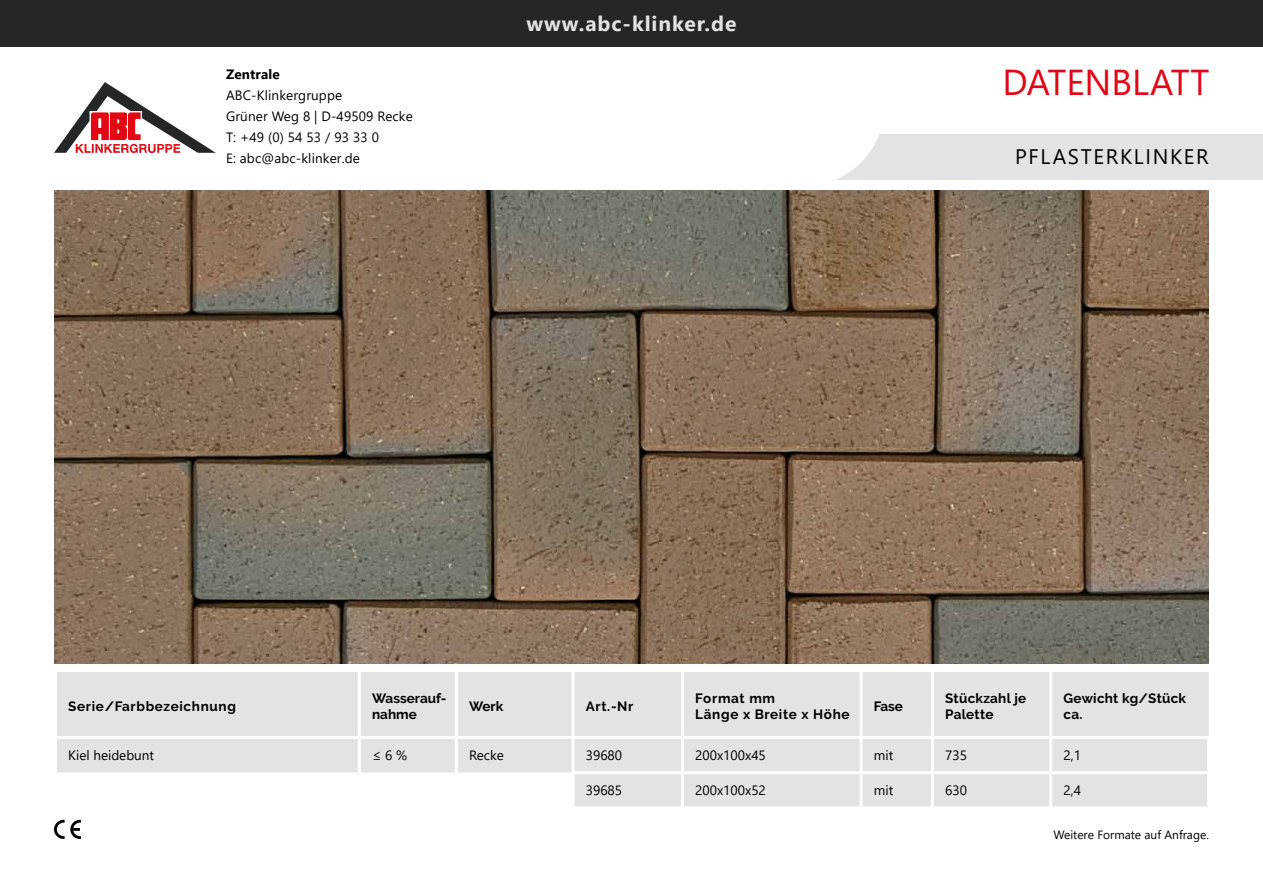
<style>
.page{position:relative;width:1263px;height:893px;background:#fff}
.page>*{position:absolute;margin:0;border:0;box-sizing:border-box;transform-origin:0 0}
.t1{font:36px "Segoe UI";color:#e30617}
.t2{font:700 21px "Segoe UI";letter-spacing:.045em;color:#e3e3e3}
.t3{font:21px "Segoe UI";letter-spacing:.08em;color:#000}
.t4{font:13.5px/21px "Segoe UI";color:#000}
.t5{font:700 13.5px/16.5px "Raleway";letter-spacing:.02em;color:#000}
.t6{font:700 13.5px/16.5px "Raleway";letter-spacing:.05em;color:#000}
.t7{font:700 13.5px/16.5px "Raleway";color:#000}
.t8{font:700 13.5px "Segoe UI";letter-spacing:.01em;color:#000}
.t9{font:12px "Segoe UI";color:#000}
</style>
<div class="page">
<div style="left:57px;top:672px;width:1152px;height:134px;background:#e3e3e3"></div>
<svg style="left:57px;top:773px;width:514px;height:33px"></svg>
<hr style="left:358px;top:672px;width:3px;height:64px;background:#fff">
<hr style="left:455px;top:672px;width:3px;height:64px;background:#fff">
<hr style="left:681px;top:672px;width:3px;height:64px;background:#fff">
<hr style="left:860px;top:672px;width:3px;height:64px;background:#fff">
<hr style="left:931px;top:672px;width:3px;height:64px;background:#fff">
<hr style="left:1049px;top:672px;width:3px;height:64px;background:#fff">
<hr style="left:54px;top:736px;width:305px;height:3px;background:#fff">
<hr style="left:359px;top:736px;width:97px;height:3px;background:#fff">
<hr style="left:358px;top:739px;width:3px;height:34px;background:#fff">
<hr style="left:456px;top:736px;width:117px;height:3px;background:#fff">
<hr style="left:455px;top:739px;width:3px;height:34px;background:#fff">
<hr style="left:358px;top:773px;width:3px;height:35px;background:#fff">
<hr style="left:455px;top:773px;width:3px;height:35px;background:#fff">
<hr style="left:571px;top:672px;width:3px;height:64px;background:#fff">
<hr style="left:573px;top:736px;width:109px;height:3px;background:#fff">
<hr style="left:571px;top:739px;width:3px;height:32px;background:#fff">
<hr style="left:682px;top:736px;width:179px;height:3px;background:#fff">
<hr style="left:681px;top:739px;width:3px;height:32px;background:#fff">
<hr style="left:861px;top:736px;width:71px;height:3px;background:#fff">
<hr style="left:860px;top:739px;width:3px;height:32px;background:#fff">
<hr style="left:932px;top:736px;width:119px;height:3px;background:#fff">
<hr style="left:931px;top:739px;width:3px;height:32px;background:#fff">
<hr style="left:1051px;top:736px;width:159px;height:3px;background:#fff">
<hr style="left:1049px;top:739px;width:3px;height:32px;background:#fff">
<hr style="left:1207px;top:739px;width:3px;height:32px;background:#fff">
<hr style="left:571px;top:771px;width:111px;height:3px;background:#fff">
<hr style="left:571px;top:774px;width:3px;height:32px;background:#fff">
<hr style="left:682px;top:771px;width:179px;height:3px;background:#fff">
<hr style="left:681px;top:774px;width:3px;height:32px;background:#fff">
<hr style="left:861px;top:771px;width:71px;height:3px;background:#fff">
<hr style="left:860px;top:774px;width:3px;height:32px;background:#fff">
<hr style="left:932px;top:771px;width:119px;height:3px;background:#fff">
<hr style="left:931px;top:774px;width:3px;height:32px;background:#fff">
<hr style="left:1051px;top:771px;width:159px;height:3px;background:#fff">
<hr style="left:1049px;top:774px;width:3px;height:32px;background:#fff">
<hr style="left:1207px;top:774px;width:3px;height:32px;background:#fff">
<img style="left:55px;top:190px;width:1154px;height:473px">
<svg style="left:54px;top:820px;width:27px;height:19px"></svg>
<div style="left:804px;top:135px;width:459px;height:45px;background:#e3e3e3"></div>
<svg style="left:728px;top:134px;width:165px;height:60px"></svg>
<svg style="left:54px;top:82px;width:162px;height:71px"></svg>
<div style="left:0;top:0;width:1263px;height:47px;background:#242627"></div>
<p class="t8" style="left:226px;top:61px;width:55px">Zentrale</p>
<p class="t4" style="left:226px;top:83px;width:188px">ABC-Klinkergruppe<br>Grüner Weg 8 | D-49509 Recke<br>T: +49 (0) 54 53 / 93 33 0<br>E: abc@abc-klinker.de</p>
<h2 class="t2" style="left:526px;top:3px;width:211px">www.abc-klinker.de</h2>
<h1 class="t1" style="left:1002px;top:48px;width:208px">DATENBLATT</h1>
<h2 class="t3" style="left:1015px;top:137px;width:195px">PFLASTERKLINKER</h2>
<p class="t6" style="left:68px;top:698px;width:169px">Serie/Farbbezeichnung</p>
<p class="t7" style="left:372px;top:690px;width:76px">Wasserauf&shy;nahme</p>
<p class="t5" style="left:469px;top:698px;width:36px">Werk</p>
<p class="t5" style="left:586px;top:698px;width:49px">Art.-Nr</p>
<p class="t6" style="left:695px;top:690px;width:156px">Format mm<br>Länge x Breite x Höhe</p>
<p class="t5" style="left:874px;top:698px;width:31px">Fase</p>
<p class="t5" style="left:945px;top:690px;width:83px">Stückzahl je<br>Palette</p>
<p class="t5" style="left:1063px;top:690px;width:124px">Gewicht kg/Stück ca.</p>
<p class="t4" style="left:68px;top:743px;width:87px">Kiel heidebunt</p>
<p class="t4" style="left:372px;top:743px;width:36px">≤ 6 %</p>
<p class="t4" style="left:469px;top:743px;width:36px">Recke</p>
<p class="t4" style="left:586px;top:743px;width:38px">39680</p>
<p class="t4" style="left:695px;top:743px;width:72px">200x100x45</p>
<p class="t4" style="left:874px;top:743px;width:21px">mit</p>
<p class="t4" style="left:945px;top:743px;width:23px">735</p>
<p class="t4" style="left:1063px;top:743px;width:19px">2,1</p>
<p class="t4" style="left:586px;top:779px;width:38px">39685</p>
<p class="t4" style="left:695px;top:779px;width:72px">200x100x52</p>
<p class="t4" style="left:874px;top:779px;width:21px">mit</p>
<p class="t4" style="left:945px;top:779px;width:23px">630</p>
<p class="t4" style="left:1063px;top:779px;width:19px">2,4</p>
<p class="t9" style="left:1053px;top:823px;width:157px">Weitere Formate auf Anfrage.</p>
</div>
